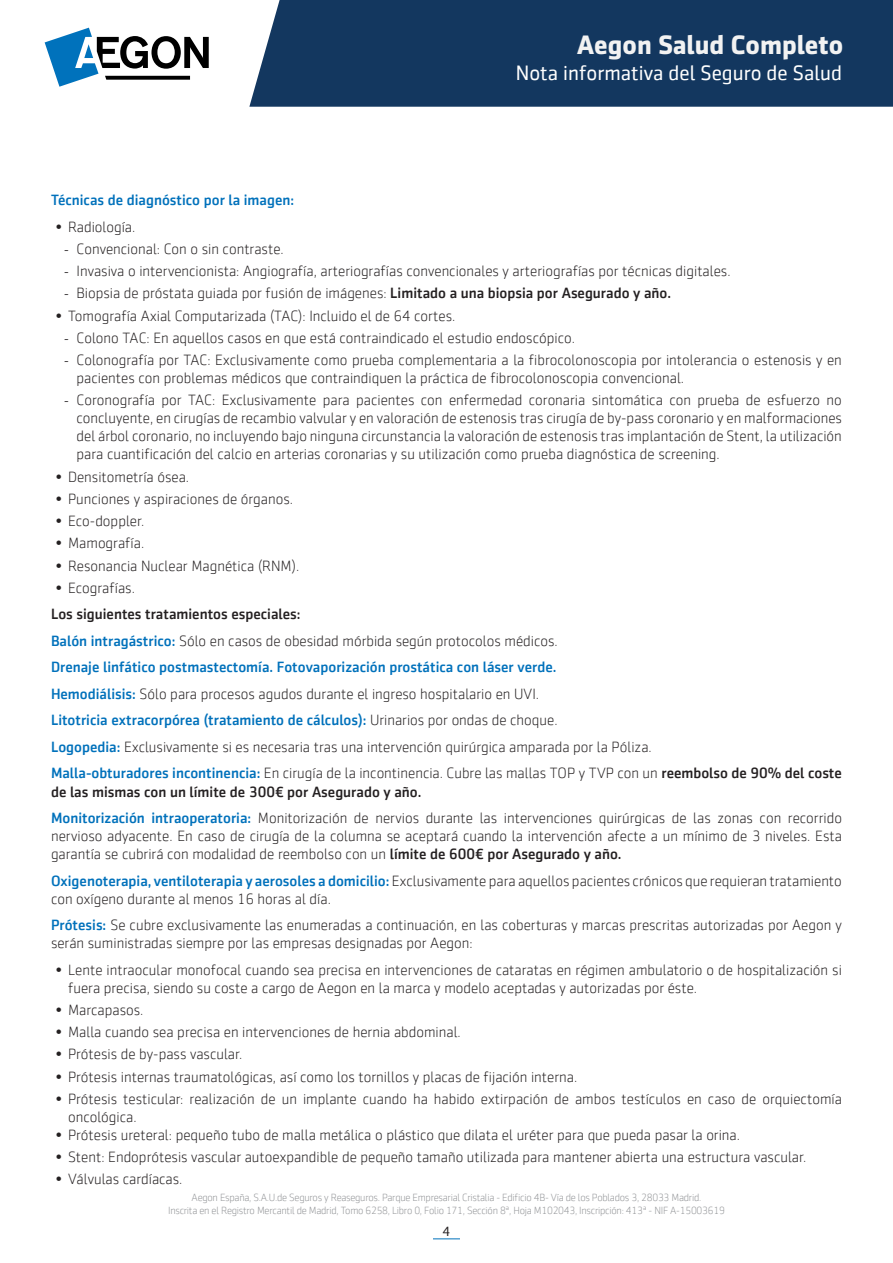
<style>
.page{position:relative;width:893px;height:1263px;background:#fff}
.page>*{position:absolute;margin:0;border:0;box-sizing:border-box;transform-origin:0 0}
.t1{font:700 27px "Sentico Sans DT";color:#f2f2f2}
.t2{font:21px "Sentico Sans DT";color:#fff}
.texto{font:300 15px/18px "Sentico Sans DT";color:#242021}
.texto-2{font:500 15px/18px "Sentico Sans DT";color:#242021}
.texto-3{font:500 15px "Sentico Sans DT";color:#0071bb}
.t3{font:13.5px "Sentico Sans DT";color:#231f20}
.t4{font:300 10.5px/12.6px "Sentico Sans DT";letter-spacing:-.025em;color:#939598;text-align:center}
.s1{font-family:"Minion Pro";font-weight:400}
.s2{font-weight:500}
.s3{font-weight:500;color:#0071bb}
.s4{font-weight:300;color:#242021}
.s5{color:#0071bb}
.s6{font-weight:300}
</style>
<div class="page">
<svg style="left:45px;top:28px;width:164px;height:59px"></svg>
<div style="left:249px;top:0;width:644px;height:107px;background:#13375f"></div>
<svg style="left:433px;top:1238px;width:27px;height:1px"></svg>
<h1 class="t1" style="left:577px;top:29px;width:268px">Aegon Salud Completo</h1>
<h2 class="t2" style="left:516px;top:62px;width:328px">Nota informativa del Seguro de Salud</h2>
<p class="texto-3" style="left:51px;top:192px;width:245px">Técnicas de diagnóstico por la imagen:</p>
<p class="texto" style="left:55px;top:218px;width:82px">• Radiología.</p>
<p class="texto" style="left:64px;top:240px;width:221px"><span class="s1">-</span> Convencional: Con o sin contraste.</p>
<p class="texto" style="left:64px;top:262px;width:668px"><span class="s1">-</span> Invasiva o intervencionista: Angiografía, arteriografías convencionales y arteriografías por técnicas digitales.</p>
<p class="texto" style="left:64px;top:284px;width:609px"><span class="s1">-</span> Biopsia de próstata guiada por fusión de imágenes: <span class="s2">Limitado a una biopsia por Asegurado y año.</span></p>
<p class="texto" style="left:55px;top:307px;width:402px">• Tomografía Axial Computarizada (TAC): Incluido el de 64 cortes.</p>
<p class="texto" style="left:64px;top:329px;width:513px"><span class="s1">-</span> Colono TAC: En aquellos casos en que está contraindicado el estudio endoscópico.</p>
<p class="texto" style="left:77px;top:351px;width:767px;text-indent:-13px"><span class="s1">-</span> Colonografía por TAC: Exclusivamente como prueba complementaria a la fibrocolonoscopia por intolerancia o estenosis y en pacientes con problemas médicos que contraindiquen la práctica de fibrocolonoscopia convencional.</p>
<p class="texto" style="left:77px;top:391px;width:767px;text-align:justify;text-indent:-13px"><span class="s1">-</span> Coronografía por TAC: Exclusivamente para pacientes con enfermedad coronaria sintomática con prueba de esfuerzo no concluyente, en cirugías de recambio valvular y en valoración de estenosis tras cirugía de by-pass coronario y en malformaciones del árbol coronario, no incluyendo bajo ninguna circunstancia la valoración de estenosis tras implantación de Stent, la utilización para cuantificación del calcio en arterias coronarias y su utilización como prueba diagnóstica de screening.</p>
<p class="texto" style="left:55px;top:468px;width:135px">• Densitometría ósea.</p>
<p class="texto" style="left:55px;top:490px;width:239px">• Punciones y aspiraciones de órganos.</p>
<p class="texto" style="left:55px;top:512px;width:91px">• Eco-doppler.</p>
<p class="texto" style="left:55px;top:534px;width:90px">• Mamografía.</p>
<p class="texto" style="left:55px;top:557px;width:246px">• Resonancia Nuclear Magnética (RNM).</p>
<p class="texto" style="left:55px;top:579px;width:81px">• Ecografías.</p>
<p class="texto-2" style="left:51px;top:605px;width:251px">Los siguientes tratamientos especiales:</p>
<p class="texto" style="left:51px;top:632px;width:508px"><span class="s3">Balón intragástrico:</span> Sólo en casos de obesidad mórbida según protocolos médicos.</p>
<p class="texto-3" style="left:51px;top:659px;width:507px">Drenaje linfático postmastectomía. Fotovaporización prostática con láser verde.</p>
<p class="texto" style="left:51px;top:685px;width:490px"><span class="s3">Hemodiálisis:</span> Sólo para procesos agudos durante el ingreso hospitalario en UVI.</p>
<p class="texto-3" style="left:51px;top:712px;width:508px">Litotricia extracorpórea (tratamiento de cálculos): <span class="s4">Urinarios por ondas de choque.</span></p>
<p class="texto" style="left:51px;top:738px;width:602px"><span class="s3">Logopedia:</span> Exclusivamente si es necesaria tras una intervención quirúrgica amparada por la Póliza.</p>
<p class="texto-2" style="left:51px;top:764px;width:792px"><span class="s5">Malla-obturadores incontinencia:</span> <span class="s6">En cirugía de la incontinencia. Cubre las mallas TOP y TVP con un</span> reembolso de 90% del coste de las mismas con un límite de 300€ por Asegurado y año.</p>
<p class="texto" style="left:51px;top:809px;width:792px;text-align:justify"><span class="s3">Monitorización intraoperatoria:</span> Monitorización de nervios durante las intervenciones quirúrgicas de las zonas con recorrido nervioso adyacente. En caso de cirugía de la columna se aceptará cuando la intervención afecte a un mínimo de 3 niveles. Esta garantía se cubrirá con modalidad de reembolso con un <span class="s2">límite de 600€ por Asegurado y año.</span></p>
<p class="texto" style="left:51px;top:871px;width:792px"><span class="s3">Oxigenoterapia, ventiloterapia y aerosoles a domicilio:</span> Exclusivamente para aquellos pacientes crónicos que requieran tratamiento con oxígeno durante al menos 16 horas al día.</p>
<p class="texto" style="left:51px;top:916px;width:792px"><span class="s3">Prótesis:</span> Se cubre exclusivamente las enumeradas a continuación, en las coberturas y marcas prescritas autorizadas por Aegon y serán suministradas siempre por las empresas designadas por Aegon:</p>
<p class="texto" style="left:68px;top:960px;width:775px;text-indent:-13px">• Lente intraocular monofocal cuando sea precisa en intervenciones de cataratas en régimen ambulatorio o de hospitalización si fuera precisa, siendo su coste a cargo de Aegon en la marca y modelo aceptadas y autorizadas por éste.</p>
<p class="texto" style="left:55px;top:1001px;width:90px">• Marcapasos.</p>
<p class="texto" style="left:55px;top:1023px;width:407px">• Malla cuando sea precisa en intervenciones de hernia abdominal.</p>
<p class="texto" style="left:55px;top:1045px;width:189px">• Prótesis de by-pass vascular.</p>
<p class="texto" style="left:55px;top:1067px;width:524px">• Prótesis internas traumatológicas, así como los tornillos y placas de fijación interna.</p>
<p class="texto" style="left:68px;top:1090px;width:775px;text-indent:-13px">• Prótesis testicular: realización de un implante cuando ha habido extirpación de ambos testículos en caso de orquiectomía oncológica.</p>
<p class="texto" style="left:55px;top:1126px;width:686px">• Prótesis ureteral: pequeño tubo de malla metálica o plástico que dilata el uréter para que pueda pasar la orina.</p>
<p class="texto" style="left:55px;top:1148px;width:753px">• Stent: Endoprótesis vascular autoexpandible de pequeño tamaño utilizada para mantener abierta una estructura vascular.</p>
<p class="texto" style="left:55px;top:1170px;width:129px">• Válvulas cardíacas.</p>
<p class="t4" style="left:168px;top:1191px;width:558px">Aegon España, S.A.U.de Seguros y Reaseguros. Parque Empresarial Cristalia - Edificio 4B- Vía de los Poblados 3, 28033 Madrid.<br>Inscrita en el Registro Mercantil de Madrid, Tomo 6258, Libro 0, Folio 171, Sección 8ª, Hoja M102043, Inscripción: 413ª - NIF A-15003619</p>
<p class="t3" style="left:443px;top:1224px;width:9px">4</p>
</div>
